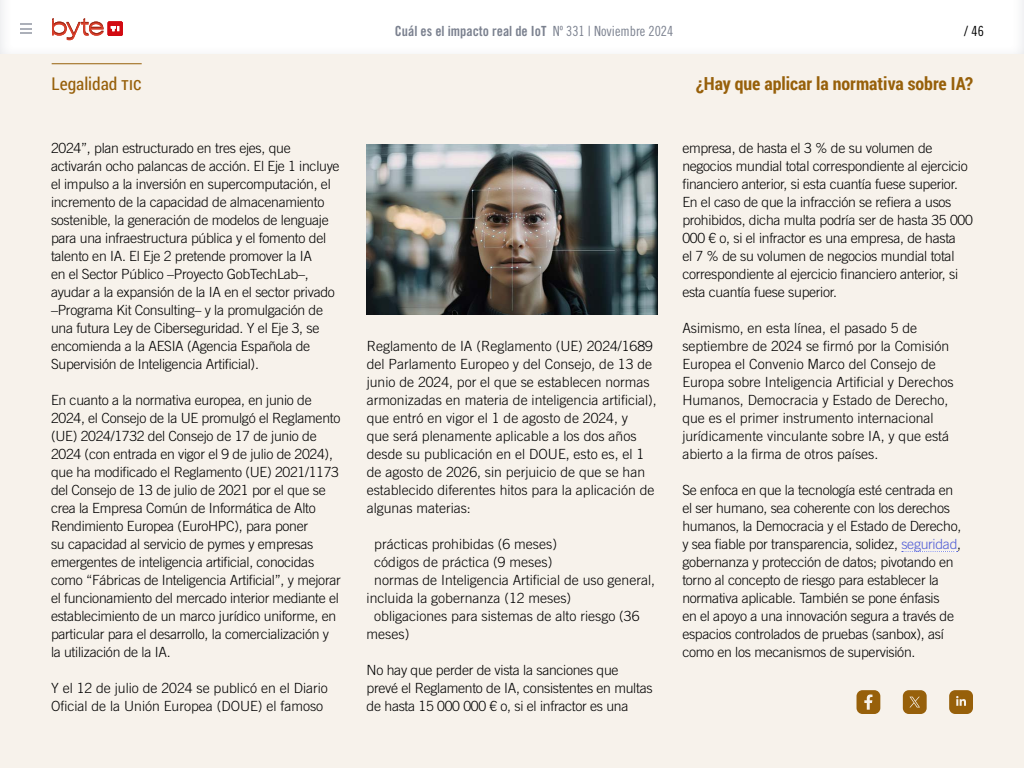
<style>
.page{position:relative;width:1024px;height:768px;background:#fff}
.page>*{position:absolute;margin:0;border:0;box-sizing:border-box;transform-origin:0 0}
.t1{font:700 18px "Roboto Condensed";color:#97600a}
.t2{font:17.5px "Roboto Condensed";color:#97600a}
.t3{font:300 14px/18px "Trade Gothic LT Std";letter-spacing:-.02em;color:#000}
.t4{font:300 14px/18px "Trade Gothic LT Std";color:#000}
.t5{font:14px "Trade Gothic LT Std Bd Cn 20";color:#7b818f}
.t6{font:14px "Trade Gothic LT Std Cn 18";color:#000}
.s1{font-family:"Trade Gothic LT Std Cn 18"}
.s2{color:#4f5cd6}
</style>
<div class="page">
<svg style="left:20px;top:23px;width:12px;height:11px"></svg>
<svg style="left:52px;top:18px;width:51px;height:22px"></svg>
<div style="left:108px;top:22px;width:15px;height:14px;background:#d20a11"></div>
<svg style="left:111px;top:26px;width:8px;height:5px"></svg>
<div style="left:0;top:54px;width:1024px;height:714px;background:#f7f2eb"></div>
<hr style="left:52px;top:64px;width:90px;height:1px;background:#97600a">
<svg style="left:902px;top:551px;width:56px;height:1px"></svg>
<img style="left:366px;top:144px;width:292px;height:171px">
<svg style="left:949px;top:690px;width:24px;height:24px"></svg>
<svg style="left:857px;top:690px;width:23px;height:24px"></svg>
<svg style="left:903px;top:690px;width:24px;height:24px"></svg>
<p class="t2" style="left:52px;top:72px;width:90px">Legalidad TIC</p>
<p class="t3" style="left:51px;top:139px;width:290px">2024”, plan estructurado en tres ejes, que activarán ocho palancas de acción. El Eje 1 incluye el impulso a la inversión en supercomputación, el incremento de la capacidad de almacenamiento sostenible, la generación de modelos de lenguaje para una infraestructura pública y el fomento del talento en IA. El Eje 2 pretende promover la IA<br>en el Sector Público –Proyecto GobTechLab–, ayudar a la expansión de la IA en el sector privado –Programa Kit Consulting– y la promulgación de una futura Ley de Ciberseguridad. Y el Eje 3, se encomienda a la AESIA (Agencia Española de Supervisión de Inteligencia Artificial).</p>
<p class="t3" style="left:51px;top:391px;width:291px">En cuanto a la normativa europea, en junio de 2024, el Consejo de la UE promulgó el Reglamento (UE) 2024/1732 del Consejo de 17 de junio de 2024 (con entrada en vigor el 9 de julio de 2024), que ha modificado el Reglamento (UE) 2021/1173 del Consejo de 13 de julio de 2021 por el que se crea la Empresa Común de Informática de Alto Rendimiento Europea (EuroHPC), para poner<br>su capacidad al servicio de pymes y empresas emergentes de inteligencia artificial, conocidas como “Fábricas de Inteligencia Artificial”, y mejorar el funcionamiento del mercado interior mediante el establecimiento de un marco jurídico uniforme, en particular para el desarrollo, la comercialización y la utilización de la IA.</p>
<p class="t4" style="left:51px;top:679px;width:278px">Y el 12 de julio de 2024 se publicó en el Diario<br>Oficial de la Unión Europea (DOUE) el famoso</p>
<p class="t5" style="left:395px;top:23px;width:280px">Cuál es el impacto real de IoT <span class="s1">Nº 331 | Noviembre 2024</span></p>
<p class="t6" style="left:964px;top:23px;width:21px">/ 46</p>
<p class="t4" style="left:367px;top:337px;width:292px">Reglamento de IA (Reglamento (UE) 2024/1689 del Parlamento Europeo y del Consejo, de 13 de junio de 2024, por el que se establecen normas armonizadas en materia de inteligencia artificial), que entró en vigor el 1 de agosto de 2024, y<br>que será plenamente aplicable a los dos años desde su publicación en el DOUE, esto es, el 1 de agosto de 2026, sin perjuicio de que se han establecido diferentes hitos para la aplicación de algunas materias:</p>
<p class="t4" style="left:374px;top:535px;width:184px">prácticas prohibidas (6 meses)</p>
<p class="t4" style="left:374px;top:553px;width:180px">códigos de práctica (9 meses)</p>
<p class="t4" style="left:374px;top:571px;width:282px">normas de Inteligencia Artificial de uso general,</p>
<p class="t4" style="left:367px;top:589px;width:206px">incluida la gobernanza (12 meses)</p>
<p class="t4" style="left:374px;top:607px;width:267px">obligaciones para sistemas de alto riesgo (36</p>
<p class="t3" style="left:367px;top:625px;width:44px">meses)</p>
<p class="t3" style="left:367px;top:661px;width:288px">No hay que perder de vista la sanciones que prevé el Reglamento de IA, consistentes en multas de hasta 15 000 000 € o, si el infractor es una</p>
<p class="t1" style="left:696px;top:71px;width:279px">¿Hay que aplicar la normativa sobre IA?</p>
<p class="t3" style="left:682px;top:139px;width:292px">empresa, de hasta el 3 % de su volumen de negocios mundial total correspondiente al ejercicio financiero anterior, si esta cuantía fuese superior.<br>En el caso de que la infracción se refiera a usos prohibidos, dicha multa podría ser de hasta 35 000<br>000 € o, si el infractor es una empresa, de hasta<br>el 7 % de su volumen de negocios mundial total correspondiente al ejercicio financiero anterior, si esta cuantía fuese superior.</p>
<p class="t4" style="left:682px;top:319px;width:273px">Asimismo, en esta línea, el pasado 5 de septiembre de 2024 se firmó por la Comisión Europea el Convenio Marco del Consejo de Europa sobre Inteligencia Artificial y Derechos Humanos, Democracia y Estado de Derecho, que es el primer instrumento internacional jurídicamente vinculante sobre IA, y que está abierto a la firma de otros países.</p>
<p class="t3" style="left:682px;top:481px;width:281px">Se enfoca en que la tecnología esté centrada en el ser humano, sea coherente con los derechos humanos, la Democracia y el Estado de Derecho, y sea fiable por transparencia, solidez, <span class="s2">seguridad</span>, gobernanza y protección de datos; pivotando en torno al concepto de riesgo para establecer la normativa aplicable. También se pone énfasis<br>en el apoyo a una innovación segura a través de espacios controlados de pruebas (sanbox), así como en los mecanismos de supervisión.</p>
</div>
